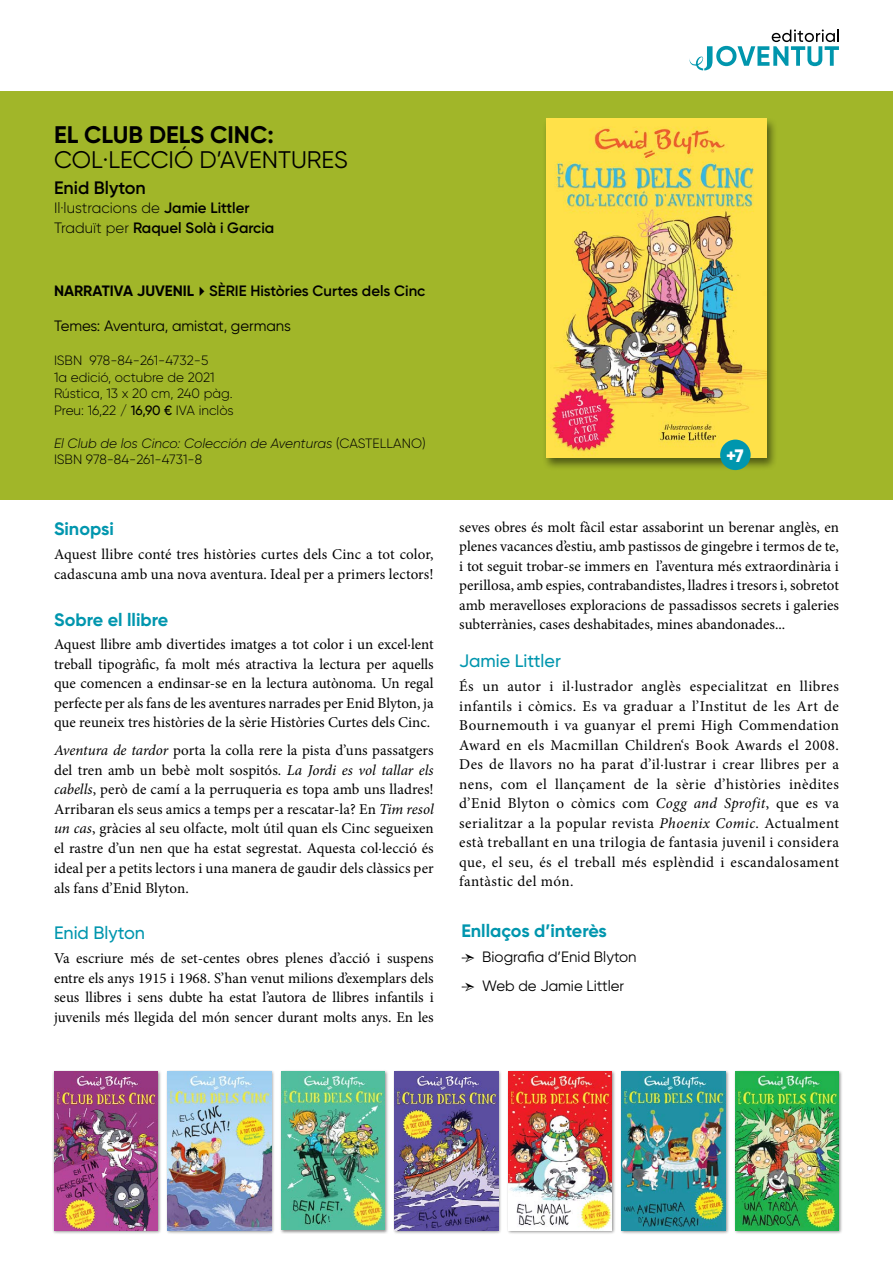
<style>
.page{position:relative;width:893px;height:1263px;background:#fff}
.page>*{position:absolute;margin:0;border:0;box-sizing:border-box;transform-origin:0 0}
.t1{font:24px "Gilroy";color:#000}
.t2{font:700 24px "Gilroy";color:#000}
.t3{font:700 18px "Gilroy";color:#0096ae}
.t4{font:500 18px "Gilroy";color:#0096ae}
.t5{font:600 18px "Gilroy";color:#000}
.t6{font:800 18px "Gilroy";color:#fff}
.t7{font:15px/19.5px "Minion Pro";color:#000;text-align:justify}
.t8{font:600 15px/19.2px "Gilroy";color:#000}
.t9{font:15px "Gilroy";letter-spacing:-.005em;color:#000}
.t10{font:300 13.5px/16.5px "Gilroy";color:#000}
.t11{font:italic 300 13.5px/16.5px "Gilroy";color:#000}
.s1{font-weight:300}
.s2{font-weight:700}
.s3{font-weight:500}
.s4{font-style:normal}
.s5{font-style:italic}
.s6{font-family:"Minion Pro"}
</style>
<div class="page">
<div style="left:1px;top:91px;width:892px;height:409px;background:#a1b629"></div>
<div style="left:542px;top:117px;width:235px;height:354px;background:#000;opacity:.5"></div>
<img style="left:546px;top:118px;width:220px;height:339px">
<div style="left:720px;top:440px;width:31px;height:30px;background:#0096ae;border-radius:50%"></div>
<svg style="left:690px;top:29px;width:149px;height:41px"></svg>
<div style="left:52px;top:1070px;width:110px;height:164px;background:#000;opacity:.45"></div>
<img style="left:54px;top:1071px;width:103px;height:159px">
<div style="left:166px;top:1070px;width:109px;height:164px;background:#000;opacity:.45"></div>
<img style="left:168px;top:1071px;width:103px;height:159px">
<div style="left:279px;top:1070px;width:110px;height:164px;background:#000;opacity:.45"></div>
<img style="left:281px;top:1071px;width:104px;height:159px">
<div style="left:393px;top:1070px;width:109px;height:164px;background:#000;opacity:.45"></div>
<img style="left:395px;top:1071px;width:103px;height:159px">
<div style="left:506px;top:1070px;width:110px;height:164px;background:#000;opacity:.45"></div>
<img style="left:508px;top:1071px;width:104px;height:159px">
<div style="left:620px;top:1070px;width:109px;height:164px;background:#000;opacity:.45"></div>
<img style="left:622px;top:1071px;width:103px;height:159px">
<div style="left:733px;top:1070px;width:110px;height:164px;background:#000;opacity:.45"></div>
<img style="left:735px;top:1071px;width:104px;height:159px">
<h1 class="t2" style="left:54px;top:119px;width:221px">EL CLUB DELS CINC:</h1>
<h1 class="t1" style="left:54px;top:145px;width:296px">COL·LECCIÓ D’AVENTURES</h1>
<p class="t5" style="left:54px;top:177px;width:93px">Enid Blyton</p>
<p class="t8" style="left:54px;top:199px;width:222px"><span class="s1">Il·lustracions de</span> Jamie Littler<br><span class="s1">Traduït per</span> Raquel Solà i Garcia</p>
<p class="t8" style="left:54px;top:281px;width:373px"><span class="s2">NARRATIVA JUVENIL</span>✔SÈRIE Històries Curtes dels Cinc</p>
<p class="t9" style="left:54px;top:316px;width:238px">Temes: Aventura, amistat, germans</p>
<p class="t10" style="left:54px;top:352px;width:181px">ISBN 978-84-261-4732-5<br>1a edició, octubre de 2021<br>Rústica, 13 x 20 cm, 240 pàg.<br>Preu: 16,22 / <span class="s3">16,90 €</span> IVA inclòs</p>
<p class="t11" style="left:54px;top:435px;width:373px">El Club de los Cinco: Colección de Aventuras <span class="s4">(CASTELLANO)<br>ISBN 978-84-261-4731-8</span></p>
<p class="t3" style="left:54px;top:518px;width:61px">Sinopsi</p>
<p class="t7" style="left:54px;top:545px;width:381px">Aquest llibre conté tres històries curtes dels Cinc a tot color, cadascuna amb una nova aventura. Ideal per a primers lectors!</p>
<p class="t3" style="left:54px;top:608px;width:116px">Sobre el llibre</p>
<p class="t7" style="left:54px;top:635px;width:381px">Aquest llibre amb divertides imatges a tot color i un excel·lent treball tipogràfic, fa molt més atractiva la lectura per aquells que comencen a endinsar-se en la lectura autònoma. Un regal perfecte per als fans de les aventures narrades per Enid Blyton, ja que reuneix tres històries de la sèrie Històries Curtes dels Cinc.</p>
<p class="t7" style="left:54px;top:741px;width:381px"><span class="s5">Aventura de tardor</span> porta la colla rere la pista d’uns passatgers del tren amb un bebè molt sospitós. <span class="s5">La Jordi es vol tallar els cabells</span>, però de camí a la perruqueria es topa amb uns lladres!<br>Arribaran els seus amics a temps per a rescatar-la? En <span class="s5">Tim resol un cas</span>, gràcies al seu olfacte, molt útil quan els Cinc segueixen el rastre d’un nen que ha estat segrestat. Aquesta col·lecció és ideal per a petits lectors i una manera de gaudir dels clàssics per als fans d’Enid Blyton.</p>
<p class="t4" style="left:54px;top:922px;width:93px">Enid Blyton</p>
<p class="t7" style="left:54px;top:948px;width:381px">Va escriure més de set-centes obres plenes d’acció i suspens entre els anys 1915 i 1968. S’han venut milions d’exemplars dels seus llibres i sens dubte ha estat l’autora de llibres infantils i juvenils més llegida del món sencer durant molts anys. En les</p>
<p class="t6" style="left:726px;top:444px;width:19px">+7</p>
<p class="t7" style="left:459px;top:517px;width:381px">seves obres és molt fàcil estar assaborint un berenar anglès, en plenes vacances d’estiu, amb pastissos de gingebre i termos de te, i tot seguit trobar-se immers en l’aventura més extraordinària i perillosa, amb espies, contrabandistes, lladres i tresors i, sobretot amb meravelloses exploracions de passadissos secrets i galeries subterrànies, cases deshabitades, mines abandonades...</p>
<p class="t4" style="left:459px;top:650px;width:103px">Jamie Littler</p>
<p class="t7" style="left:459px;top:677px;width:381px">És un autor i il·lustrador anglès especialitzat en llibres infantils i còmics. Es va graduar a l’Institut de les Art de Bournemouth i va guanyar el premi High Commendation Award en els Macmillan Children‘s Book Awards el 2008.<br>Des de llavors no ha parat d’il·lustrar i crear llibres per a nens, com el llançament de la sèrie d’històries inèdites d’Enid Blyton o còmics com <span class="s5">Cogg and Sprofit</span>, que es va serialitzar a la popular revista <span class="s5">Phoenix Comic</span>. Actualment està treballant en una trilogia de fantasia juvenil i considera que, el seu, és el treball més esplèndid i escandalosament fantàstic del món.</p>
<p class="t3" style="left:461px;top:919px;width:147px">Enllaços d’interès</p>
<p class="t9" style="left:461px;top:947px;width:177px"><span class="s6">→</span> Biografia d’Enid Blyton</p>
<p class="t9" style="left:461px;top:977px;width:164px"><span class="s6">→</span> Web de Jamie Littler</p>
</div>
